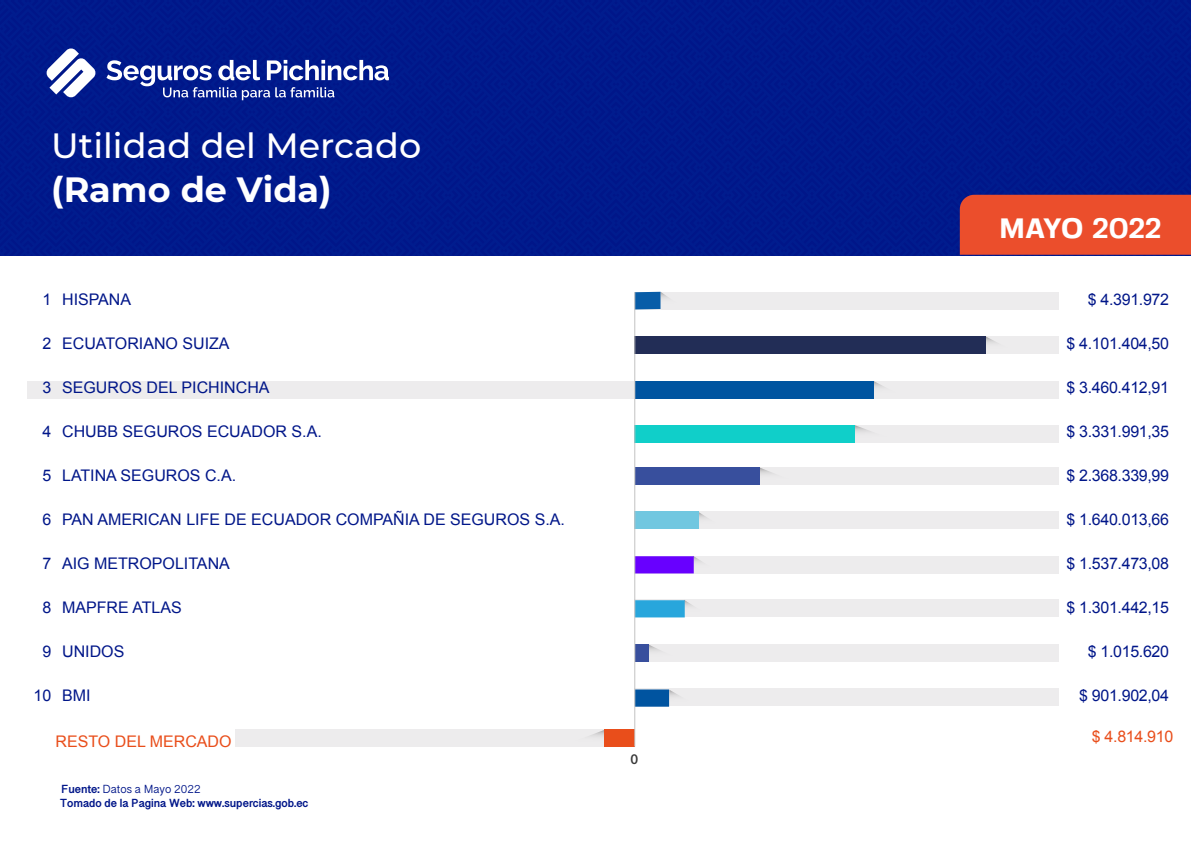
<style>
.page{position:relative;width:1191px;height:842px;background:#fff}
.page>*{position:absolute;margin:0;border:0;box-sizing:border-box;transform-origin:0 0}
.t1{font:500 35px "Montserrat";color:#fff}
.t2{font:700 35px "Montserrat";color:#fff}
.t3{font:700 28px "Fivo Sans";letter-spacing:.015em;color:#fff}
.t4{font:16px "Arial";color:#001689}
.t5{font:16px "Arial";color:#e94e1b}
.t6{font:700 14.5px "Bangla Sangam MN";color:#383838}
.t7{font:700 12px/14.1px "Bangla Sangam MN";color:#011689}
.s1{font-weight:400}
</style>
<div class="page">
<div style="left:634px;top:556px;width:424px;height:17px;background:#edeced"></div>
<div style="left:27px;top:381px;width:624px;height:17px;background:#edeced"></div>
<div style="left:634px;top:292px;width:424px;height:17px;background:#edeced"></div>
<div style="left:634px;top:337px;width:424px;height:17px;background:#edeced"></div>
<div style="left:634px;top:381px;width:424px;height:17px;background:#edeced"></div>
<div style="left:634px;top:425px;width:424px;height:17px;background:#edeced"></div>
<div style="left:634px;top:467px;width:424px;height:18px;background:#edeced"></div>
<div style="left:634px;top:512px;width:424px;height:17px;background:#edeced"></div>
<div style="left:634px;top:599px;width:424px;height:18px;background:#edeced"></div>
<div style="left:634px;top:644px;width:424px;height:18px;background:#edeced"></div>
<div style="left:634px;top:689px;width:424px;height:17px;background:#edeced"></div>
<div style="left:0;top:0;width:1191px;height:255px;background:#001a8c"></div>
<svg style="left:635px;top:292px;width:34px;height:17px"></svg>
<svg style="left:986px;top:337px;width:11px;height:7px"></svg>
<div style="left:635px;top:337px;width:351px;height:17px;background:#222d56"></div>
<svg style="left:873px;top:381px;width:11px;height:17px"></svg>
<div style="left:635px;top:381px;width:238px;height:17px;background:#0054a0"></div>
<svg style="left:855px;top:425px;width:16px;height:7px"></svg>
<div style="left:635px;top:425px;width:220px;height:17px;background:#10cfc9"></div>
<svg style="left:759px;top:467px;width:15px;height:18px"></svg>
<div style="left:635px;top:467px;width:124px;height:18px;background:#384f9d"></div>
<svg style="left:699px;top:512px;width:8px;height:7px"></svg>
<div style="left:635px;top:512px;width:64px;height:17px;background:#71c7e0"></div>
<svg style="left:693px;top:556px;width:9px;height:17px"></svg>
<div style="left:635px;top:556px;width:58px;height:17px;background:#6800ff"></div>
<svg style="left:684px;top:600px;width:9px;height:17px"></svg>
<div style="left:635px;top:600px;width:49px;height:17px;background:#28a6dc"></div>
<svg style="left:648px;top:644px;width:12px;height:18px"></svg>
<div style="left:635px;top:644px;width:13px;height:18px;background:#384f9d"></div>
<svg style="left:669px;top:690px;width:10px;height:17px"></svg>
<div style="left:635px;top:689px;width:34px;height:18px;background:#0054a0"></div>
<div style="left:235px;top:729px;width:400px;height:17px;background:#edeced"></div>
<svg style="left:559px;top:730px;width:45px;height:17px"></svg>
<div style="left:604px;top:729px;width:31px;height:17px;background:#e94e1b"></div>
<hr style="left:634px;top:292px;width:1px;height:454px;background:#c2c2c2">
<svg style="left:106px;top:60px;width:283px;height:40px"></svg>
<svg style="left:46px;top:48px;width:50px;height:50px"></svg>
<div style="left:959px;top:195px;width:232px;height:60px;background:#eb4e2c"></div>
<h1 class="t1" style="left:51px;top:121px;width:372px">Utilidad del Mercado</h1>
<h1 class="t2" style="left:51px;top:165px;width:282px">(Ramo de Vida)</h1>
<p class="t4" style="left:42px;top:289px;width:10px">1</p>
<p class="t4" style="left:42px;top:333px;width:10px">2</p>
<p class="t4" style="left:42px;top:377px;width:10px">3</p>
<p class="t4" style="left:42px;top:421px;width:10px">4</p>
<p class="t4" style="left:42px;top:465px;width:10px">5</p>
<p class="t4" style="left:42px;top:509px;width:10px">6</p>
<p class="t4" style="left:42px;top:553px;width:10px">7</p>
<p class="t4" style="left:42px;top:597px;width:10px">8</p>
<p class="t4" style="left:42px;top:641px;width:10px">9</p>
<p class="t4" style="left:33px;top:685px;width:19px">10</p>
<p class="t4" style="left:62px;top:289px;width:71px">HISPANA</p>
<p class="t4" style="left:62px;top:333px;width:169px">ECUATORIANO SUIZA</p>
<p class="t4" style="left:62px;top:377px;width:209px">SEGUROS DEL PICHINCHA</p>
<p class="t4" style="left:62px;top:421px;width:261px">CHUBB SEGUROS ECUADOR S.A.</p>
<p class="t4" style="left:62px;top:465px;width:175px">LATINA SEGUROS C.A.</p>
<p class="t4" style="left:62px;top:509px;width:504px">PAN AMERICAN LIFE DE ECUADOR COMPAÑIA DE SEGUROS S.A.</p>
<p class="t4" style="left:62px;top:553px;width:169px">AIG METROPOLITANA</p>
<p class="t4" style="left:62px;top:597px;width:121px">MAPFRE ATLAS</p>
<p class="t4" style="left:62px;top:641px;width:64px">UNIDOS</p>
<p class="t4" style="left:62px;top:685px;width:30px">BMI</p>
<h2 class="t3" style="left:999px;top:211px;width:163px">MAYO 2022</h2>
<p class="t4" style="left:1087px;top:289px;width:83px">$ 4.391.972</p>
<p class="t4" style="left:1066px;top:333px;width:104px">$ 4.101.404,50</p>
<p class="t4" style="left:1066px;top:377px;width:104px">$ 3.460.412,91</p>
<p class="t4" style="left:1066px;top:421px;width:104px">$ 3.331.991,35</p>
<p class="t4" style="left:1066px;top:465px;width:104px">$ 2.368.339,99</p>
<p class="t4" style="left:1066px;top:509px;width:104px">$ 1.640.013,66</p>
<p class="t4" style="left:1066px;top:553px;width:104px">$ 1.537.473,08</p>
<p class="t4" style="left:1066px;top:597px;width:104px">$ 1.301.442,15</p>
<p class="t4" style="left:1087px;top:641px;width:83px">$ 1.015.620</p>
<p class="t4" style="left:1079px;top:685px;width:91px">$ 901.902,04</p>
<p class="t5" style="left:56px;top:730px;width:178px">RESTO DEL MERCADO</p>
<p class="t5" style="left:1092px;top:726px;width:83px">$ 4.814.910</p>
<p class="t6" style="left:630px;top:750px;width:9px">0</p>
<p class="t7" style="left:60px;top:782px;width:250px">Fuente: <span class="s1">Datos a Mayo 2022<br></span>Tomado de la Pagina Web: www.supercias.gob.ec</p>
</div>
